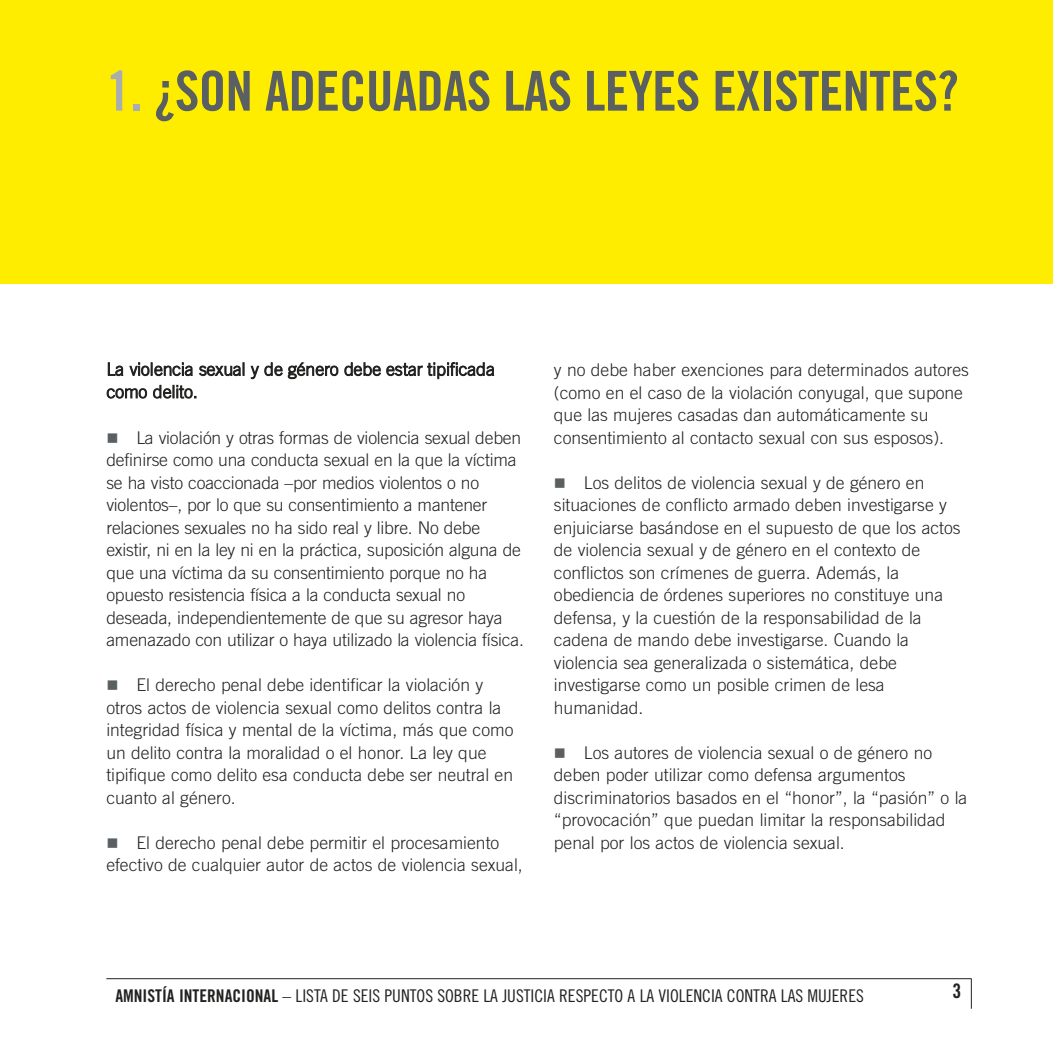
<style>
.page{position:relative;width:1053px;height:1053px;background:#fff}
.page>*{position:absolute;margin:0;border:0;box-sizing:border-box;transform-origin:0 0}
.t1{font:55px "Amnesty Trade Gothic Bd Cn 20";letter-spacing:-.015em;color:#5a5f62}
.t2{font:20px "Amnesty Trade Gothic Bd Cn 20";color:#222221}
.t3{font:300 17.5px/22.5px "Amnesty Trade Gothic";color:#222221}
.t4{font:17.5px "Amnesty Trade Gothic Cn 18";color:#222221}
.s1{color:#a9adb0}
.s2{font-family:"Amnesty Trade Gothic Bd Cn 20"}
</style>
<div class="page">
<div style="left:0;top:0;width:1052px;height:283px;background:#ffed00"></div>
<hr style="left:106px;top:978px;width:865px;height:1px;background:#222221">
<hr style="left:970px;top:978px;width:1px;height:30px;background:#222221">
<h1 class="t1" style="left:106px;top:58px;width:853px"><span class="s1">1.</span> ¿SON ADECUADAS LAS LEYES EXISTENTES?</h1>
<p class="t3" style="left:107px;top:358px;width:390px">La violencia sexual y de género debe estar tipificada como delito.</p>
<p class="t3" style="left:106px;top:426px;width:419px;text-indent:30px">La violación y otras formas de violencia sexual deben definirse como una conducta sexual en la que la víctima se ha visto coaccionada –por medios violentos o no violentos–, por lo que su consentimiento a mantener relaciones sexuales no ha sido real y libre. No debe existir, ni en la ley ni en la práctica, suposición alguna de que una víctima da su consentimiento porque no ha opuesto resistencia física a la conducta sexual no deseada, independientemente de que su agresor haya amenazado con utilizar o haya utilizado la violencia física.</p>
<p class="t3" style="left:106px;top:673px;width:408px;text-indent:30px">El derecho penal debe identificar la violación y otros actos de violencia sexual como delitos contra la integridad física y mental de la víctima, más que como un delito contra la moralidad o el honor. La ley que tipifique como delito esa conducta debe ser neutral en cuanto al género.</p>
<p class="t3" style="left:106px;top:831px;width:418px;text-align:center">El derecho penal debe permitir el procesamiento efectivo de cualquier autor de actos de violencia sexual,</p>
<p class="t3" style="left:554px;top:358px;width:416px">y no debe haber exenciones para determinados autores (como en el caso de la violación conyugal, que supone que las mujeres casadas dan automáticamente su consentimiento al contacto sexual con sus esposos).</p>
<p class="t3" style="left:554px;top:471px;width:408px;text-indent:30px">Los delitos de violencia sexual y de género en situaciones de conflicto armado deben investigarse y enjuiciarse basándose en el supuesto de que los actos de violencia sexual y de género en el contexto de conflictos son crímenes de guerra. Además, la obediencia de órdenes superiores no constituye una defensa, y la cuestión de la responsabilidad de la cadena de mando debe investigarse. Cuando la violencia sea generalizada o sistemática, debe investigarse como un posible crimen de lesa humanidad.</p>
<p class="t3" style="left:554px;top:741px;width:415px;text-indent:30px">Los autores de violencia sexual o de género no deben poder utilizar como defensa argumentos discriminatorios basados en el “honor”, la “pasión” o la “provocación” que puedan limitar la responsabilidad penal por los actos de violencia sexual.</p>
<p class="t4" style="left:115px;top:985px;width:750px"><span class="s2">AMNISTÍA INTERNACIONAL</span> – LISTA DE SEIS PUNTOS SOBRE LA JUSTICIA RESPECTO A LA VIOLENCIA CONTRA LAS MUJERES</p>
<p class="t2" style="left:952px;top:978px;width:10px">3</p>
</div>
